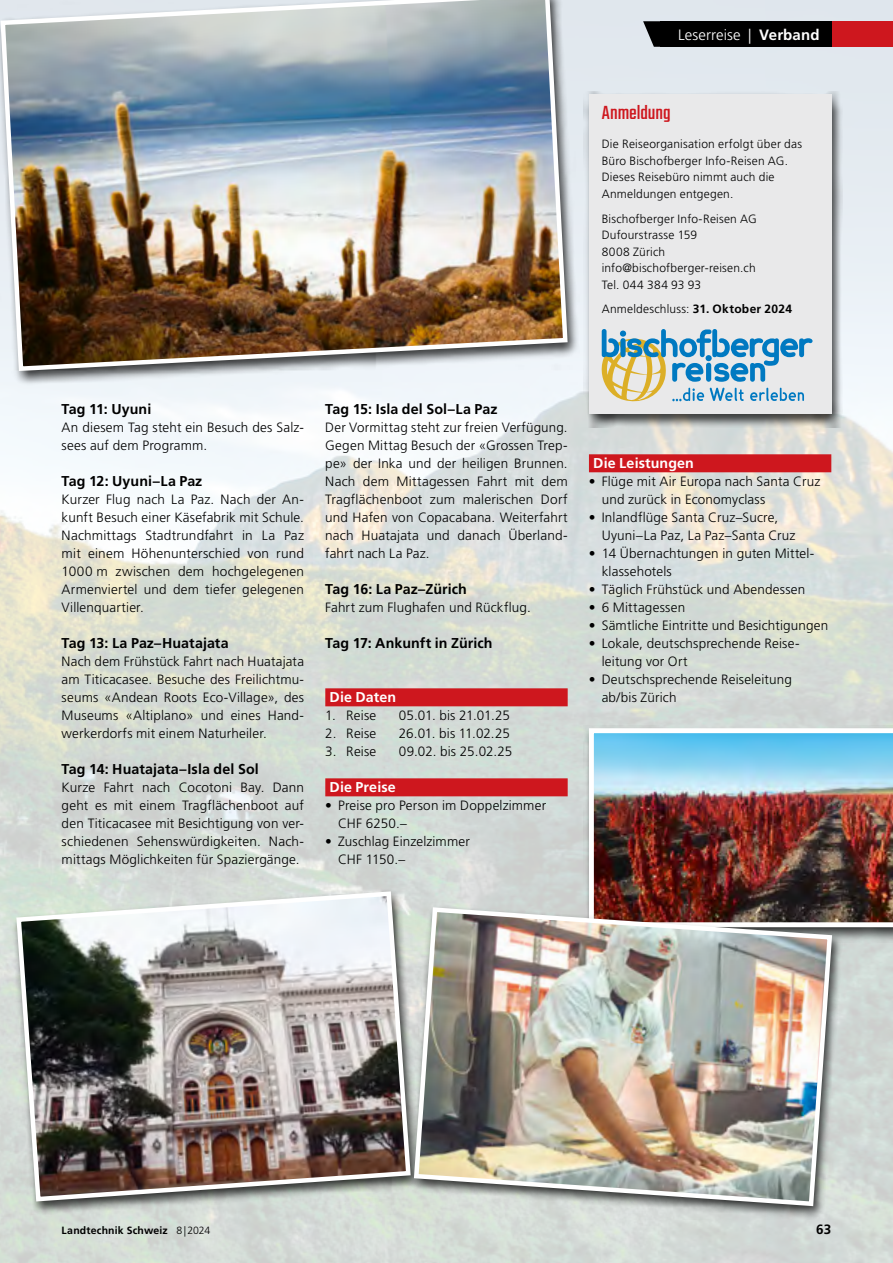
<style>
.page{position:relative;width:893px;height:1263px;background:#fff}
.page>*{position:absolute;margin:0;border:0;box-sizing:border-box;transform-origin:0 0}
.t1{font:300 21px "Teko";letter-spacing:-.005em;color:#ce171e}
.t2{font:300 15px "Frutiger LT Std";letter-spacing:.005em;color:#fff}
.t3{font:700 14.25px "Frutiger LT Std";letter-spacing:.005em;color:#000}
.t4{font:700 14.25px "Frutiger LT Std";letter-spacing:.01em;color:#fff}
.t5{font:300 13.5px/18px "Frutiger LT Std";letter-spacing:.01em;color:#000}
.t6{font:300 13.5px "Frutiger LT Std";letter-spacing:-.01em;color:#000}
.t7{font:700 13.5px "Frutiger LT Std";color:#000}
.t8{font:300 12px/16.5px "Frutiger LT Std";letter-spacing:.015em;color:#000}
.t9{font:700 10.5px "Frutiger LT Std";letter-spacing:.015em;color:#000}
.s1{font-weight:700}
.s2{font-weight:300}
</style>
<div class="page">
<div style="left:325px;top:688px;width:243px;height:18px;background:#ce171e"></div>
<div style="left:325px;top:778px;width:243px;height:18px;background:#ce171e"></div>
<div style="left:589px;top:454px;width:242px;height:18px;background:#ce171e"></div>
<div style="left:11px;top:888px;width:411px;height:327px;background:#000;opacity:.75"></div>
<img style="left:14px;top:889px;width:399px;height:315px">
<div style="left:583px;top:91px;width:260px;height:337px;background:#000;opacity:.75"></div>
<div style="left:589px;top:95px;width:242px;height:319px;background:#e9e9ea"></div>
<svg style="left:602px;top:329px;width:210px;height:72px"></svg>
<div style="left:0;top:0;width:580px;height:385px;background:#000;opacity:.75"></div>
<img style="left:0;top:0;width:570px;height:373px">
<div style="left:583px;top:725px;width:310px;height:217px;background:#000;opacity:.75"></div>
<img style="left:589px;top:728px;width:304px;height:199px">
<div style="left:409px;top:904px;width:434px;height:315px;background:#000;opacity:.75"></div>
<img style="left:411px;top:905px;width:423px;height:303px">
<div style="left:831px;top:21px;width:62px;height:26px;background:#ce171e"></div>
<div style="left:660px;top:21px;width:171px;height:26px;background:#000"></div>
<svg style="left:643px;top:21px;width:17px;height:26px"></svg>
<p class="t2" style="left:678px;top:26px;width:143px">Leserreise | <span class="s1">Verband</span></p>
<h1 class="t1" style="left:602px;top:101px;width:70px">Anmeldung</h1>
<p class="t8" style="left:602px;top:136px;width:202px">Die Reiseorganisation erfolgt über das Büro Bischofberger Info-Reisen AG.<br>Dieses Reisebüro nimmt auch die Anmeldungen entgegen.</p>
<p class="t8" style="left:602px;top:210px;width:157px">Bischofberger Info-Reisen AG<br>Dufourstrasse 159<br>8008 Zürich info@bischofberger-reisen.ch<br>Tel. 044 384 93 93</p>
<p class="t8" style="left:602px;top:301px;width:192px">Anmeldeschluss: <span class="s1">31. Oktober 2024</span></p>
<p class="t3" style="left:62px;top:401px;width:91px">Tag 11: Uyuni</p>
<p class="t5" style="left:62px;top:419px;width:244px">An diesem Tag steht ein Besuch des Salz&shy;sees auf dem Programm.</p>
<p class="t3" style="left:62px;top:473px;width:142px">Tag 12: Uyuni–La Paz</p>
<p class="t5" style="left:62px;top:491px;width:244px;text-align:justify">Kurzer Flug nach La Paz. Nach der An&shy;kunft Besuch einer Käsefabrik mit Schule.<br>Nachmittags Stadtrundfahrt in La Paz mit einem Höhenunterschied von rund 1000 m zwischen dem hochgelegenen Armenviertel und dem tiefer gelegenen Villenquartier.</p>
<p class="t3" style="left:62px;top:635px;width:169px">Tag 13: La Paz–Huatajata</p>
<p class="t5" style="left:62px;top:653px;width:244px;text-align:justify">Nach dem Frühstück Fahrt nach Huatajata am Titicacasee. Besuche des Freilichtmu&shy;seums «Andean Roots Eco-Village», des Museums «Altiplano» und eines Hand&shy;werkerdorfs mit einem Naturheiler.</p>
<p class="t3" style="left:62px;top:761px;width:199px">Tag 14: Huatajata–Isla del Sol</p>
<p class="t5" style="left:62px;top:779px;width:244px;text-align:justify">Kurze Fahrt nach Cocotoni Bay. Dann geht es mit einem Tragflächenboot auf den Titicacasee mit Besichtigung von ver&shy;schiedenen Sehenswürdigkeiten. Nach&shy;mittags Möglichkeiten für Spaziergänge.</p>
<p class="t3" style="left:325px;top:401px;width:174px">Tag 15: Isla del Sol–La Paz</p>
<p class="t5" style="left:325px;top:419px;width:244px;text-align:justify">Der Vormittag steht zur freien Verfügung.<br>Gegen Mittag Besuch der «Grossen Trep&shy;pe» der Inka und der heiligen Brunnen.<br>Nach dem Mittagessen Fahrt mit dem Tragflächenboot zum malerischen Dorf und Hafen von Copacabana. Weiterfahrt nach Huatajata und danach Überland&shy;fahrt nach La Paz.</p>
<p class="t3" style="left:325px;top:581px;width:143px">Tag 16: La Paz–Zürich</p>
<p class="t5" style="left:325px;top:599px;width:207px">Fahrt zum Flughafen und Rückflug.</p>
<p class="t3" style="left:325px;top:635px;width:169px">Tag 17: Ankunft in Zürich</p>
<p class="t4" style="left:330px;top:689px;width:68px">Die Daten</p>
<p class="t5" style="left:325px;top:707px;width:53px">1. Reise</p>
<p class="t6" style="left:399px;top:708px;width:113px">05.01. bis 21.01.25</p>
<p class="t5" style="left:325px;top:725px;width:53px">2. Reise</p>
<p class="t6" style="left:399px;top:726px;width:113px">26.01. bis 11.02.25</p>
<p class="t5" style="left:325px;top:743px;width:53px">3. Reise</p>
<p class="t5" style="left:399px;top:743px;width:115px">09.02. bis 25.02.25</p>
<p class="t4" style="left:330px;top:779px;width:68px">Die Preise</p>
<p class="t5" style="left:338px;top:797px;width:210px;text-indent:-13px">• Preise pro Person im Doppelzimmer<br>CHF 6250.–</p>
<p class="t5" style="left:338px;top:833px;width:133px;text-indent:-13px">• Zuschlag Einzelzimmer<br>CHF 1150.–</p>
<p class="t4" style="left:593px;top:455px;width:102px">Die Leistungen</p>
<p class="t5" style="left:602px;top:473px;width:220px;text-indent:-13px">• Flüge mit Air Europa nach Santa Cruz und zurück in Economyclass</p>
<p class="t5" style="left:602px;top:509px;width:195px;text-indent:-13px">• Inlandflüge Santa Cruz–Sucre,<br>Uyuni–La Paz, La Paz–Santa Cruz</p>
<p class="t5" style="left:602px;top:545px;width:214px;text-indent:-13px">• 14 Übernachtungen in guten Mittel&shy;klassehotels</p>
<p class="t5" style="left:589px;top:581px;width:218px">• Täglich Frühstück und Abendessen</p>
<p class="t5" style="left:589px;top:599px;width:98px">• 6 Mittagessen</p>
<p class="t5" style="left:589px;top:617px;width:241px">• Sämtliche Eintritte und Besichtigungen</p>
<p class="t5" style="left:602px;top:634px;width:198px;text-indent:-13px">• Lokale, deutschsprechende Reise&shy;leitung vor Ort</p>
<p class="t5" style="left:602px;top:670px;width:192px;text-indent:-13px">• Deutschsprechende Reiseleitung ab/bis Zürich</p>
<p class="t9" style="left:62px;top:1224px;width:150px">Landtechnik Schweiz <span class="s2">8|2024</span></p>
<p class="t7" style="left:816px;top:1221px;width:17px">63</p>
</div>
